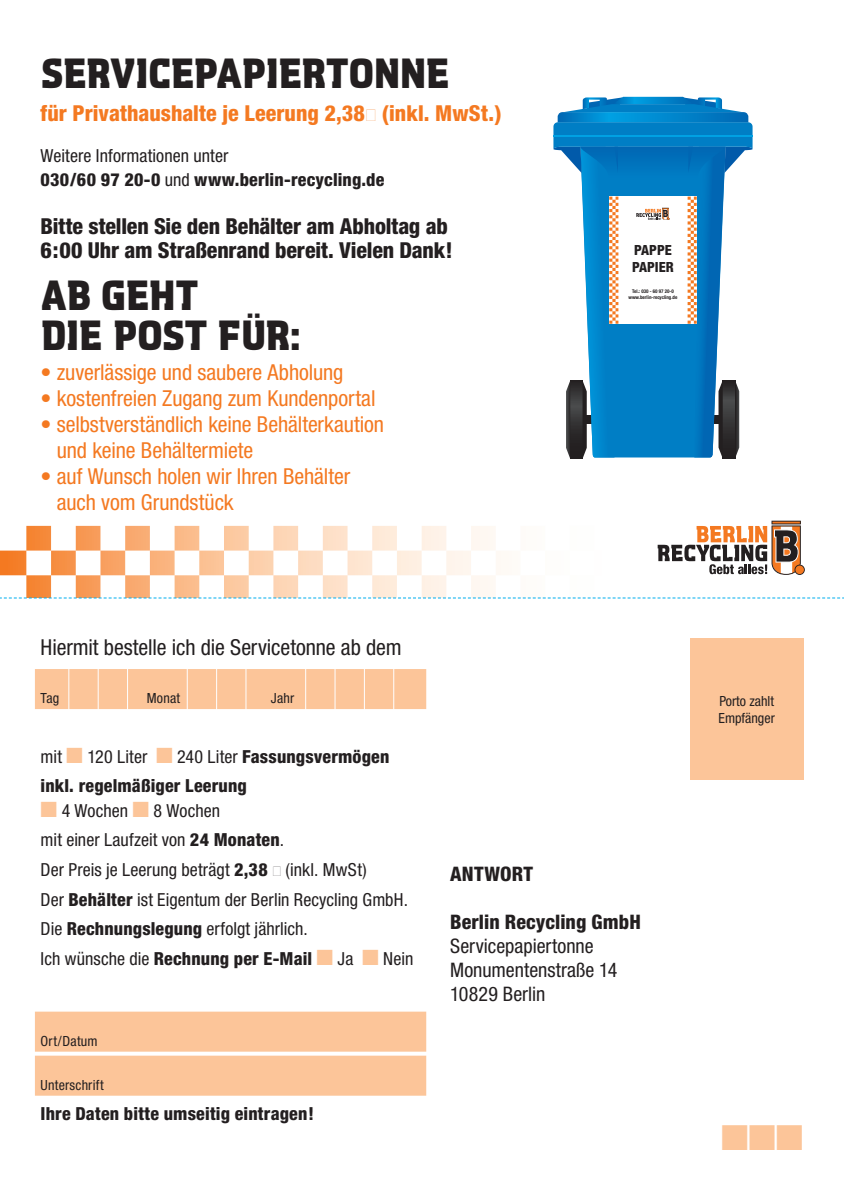
<style>
.page{position:relative;width:844px;height:1196px;background:#fff}
.page>*{position:absolute;margin:0;border:0;box-sizing:border-box;transform-origin:0 0}
.t1{font:40px/40px "Aquarius CG No 8";letter-spacing:-.04em;color:#231f20}
.t2{font:36px "Zapf Dingbats ITC";color:#fcc599}
.t3{font:condensed 22px/26px "Helvetica Neue";letter-spacing:-.005em;color:#f47921}
.t4{font:800 condensed 22px/24px "Helvetica Neue";letter-spacing:-.005em;color:#231f20}
.t5{font:800 condensed 22px "Helvetica Neue";color:#f47921}
.t6{font:condensed 22px "Helvetica Neue";letter-spacing:-.005em;color:#231f20}
.t7{font:condensed 20px/24px "Helvetica Neue";color:#231f20}
.t8{font:800 condensed 20px "Helvetica Neue";letter-spacing:.005em;color:#231f20}
.t9{font:condensed 18px/29.6px "Helvetica Neue";color:#231f20}
.t10{font:800 condensed 18px/29.6px "Helvetica Neue";letter-spacing:.01em;color:#231f20}
.t11{font:condensed 14px/16.8px "Helvetica Neue";letter-spacing:.01em;color:#231f20}
.t12{font:800 condensed 14px/16.8px "Helvetica Neue";color:#231f20}
.t13{font:700 condensed 5px/6px "Helvetica Neue";color:#231f20;text-align:center}
.s1{font-weight:700}
.s2{font-weight:400}
.s3{color:#fcc599}
.s4{font-weight:800}
</style>
<div class="page">
<svg style="left:0;top:526px;width:501px;height:71px"></svg>
<svg style="left:771px;top:520px;width:30px;height:4px"></svg>
<hr style="left:772px;top:521px;width:28px;height:2px;background:#231f20">
<svg style="left:794px;top:564px;width:11px;height:11px"></svg>
<div style="left:795px;top:565px;width:9px;height:9px;background:#f47921;border-radius:50%"></div>
<svg style="left:657px;top:525px;width:144px;height:49px"></svg>
<div style="left:35px;top:669px;width:391px;height:40px;background:#fcc599"></div>
<div style="left:35px;top:1011px;width:391px;height:40px;background:#fcc599"></div>
<div style="left:35px;top:1055px;width:391px;height:40px;background:#fcc599"></div>
<div style="left:690px;top:637px;width:113px;height:142px;background:#fcc599"></div>
<hr style="left:393px;top:660px;width:1px;height:50px;background:#fff">
<hr style="left:364px;top:660px;width:1px;height:50px;background:#fff">
<hr style="left:334px;top:660px;width:1px;height:50px;background:#fff">
<hr style="left:305px;top:660px;width:1px;height:50px;background:#fff">
<hr style="left:127px;top:660px;width:1px;height:50px;background:#fff">
<hr style="left:98px;top:660px;width:1px;height:50px;background:#fff">
<hr style="left:68px;top:660px;width:1px;height:50px;background:#fff">
<hr style="left:245px;top:660px;width:1px;height:50px;background:#fff">
<hr style="left:216px;top:660px;width:1px;height:50px;background:#fff">
<hr style="left:187px;top:660px;width:1px;height:50px;background:#fff">
<svg style="left:553px;top:97px;width:199px;height:361px"></svg>
<svg style="left:0;top:597px;width:844px;height:1px"></svg>
<h1 class="t1" style="left:41px;top:54px;width:411px">SERVICEPAPIERTONNE</h1>
<p class="t5" style="left:41px;top:99px;width:462px">für Privathaushalte je Leerung 2,38<span class="s1">€</span> (inkl. MwSt.)</p>
<p class="t10" style="left:41px;top:143px;width:345px;line-height:24px"><span class="s2">Weitere Informationen unter<br></span>030/60 97 20-0 <span class="s2">und</span> www.berlin-recycling.de</p>
<p class="t4" style="left:41px;top:213px;width:414px">Bitte stellen Sie den Behälter am Abholtag ab<br>6:00 Uhr am Straßenrand bereit. Vielen Dank!</p>
<h1 class="t1" style="left:41px;top:276px;width:262px">AB GEHT<br>DIE POST FÜR:</h1>
<p class="t3" style="left:41px;top:359px;width:304px">• zuverlässige und saubere Abholung</p>
<p class="t3" style="left:41px;top:385px;width:336px">• kostenfreien Zugang zum Kundenportal</p>
<p class="t3" style="left:57px;top:411px;width:329px;text-indent:-16px">• selbstverständlich keine Behälterkaution und keine Behältermiete</p>
<p class="t3" style="left:57px;top:463px;width:295px;text-indent:-16px">• auf Wunsch holen wir Ihren Behälter auch vom Grundstück</p>
<p class="t12" style="left:632px;top:242px;width:18px">Pappe<br>Papier</p>
<p class="t13" style="left:628px;top:288px;width:50px">Tel.: 030 - 60 97 20-0 www.berlin-recycling.de</p>
<p class="t6" style="left:41px;top:634px;width:362px">Hiermit bestelle ich die Servicetonne ab dem</p>
<p class="t11" style="left:41px;top:689px;width:20px">Tag</p>
<p class="t11" style="left:147px;top:689px;width:35px">Monat</p>
<p class="t11" style="left:271px;top:689px;width:25px">Jahr</p>
<p class="t10" style="left:41px;top:741px;width:350px"><span class="s2">mit</span> <span class="s3">■</span> <span class="s2">120 Liter</span> <span class="s3">■</span> <span class="s2">240 Liter</span> Fassungsvermögen inkl. regelmäßiger Leerung</p>
<p class="t9" style="left:41px;top:795px;width:374px"><span class="s3">■</span> 4 Wochen <span class="s3">■</span> 8 Wochen<br>mit einer Laufzeit von <span class="s4">24 Monaten</span>.<br>Der Preis je Leerung beträgt <span class="s4">2,38</span> <span class="s1">€</span> (inkl. MwSt)<br>Der <span class="s4">Behälter</span> ist Eigentum der Berlin Recycling GmbH.<br>Die <span class="s4">Rechnungslegung</span> erfolgt jährlich.<br>Ich wünsche die <span class="s4">Rechnung per E-Mail</span> <span class="s3">■</span> Ja <span class="s3">■</span> Nein</p>
<p class="t11" style="left:41px;top:1032px;width:58px">Ort/Datum</p>
<p class="t11" style="left:41px;top:1076px;width:65px">Unterschrift</p>
<p class="t10" style="left:41px;top:1097px;width:275px">Ihre Daten bitte umseitig eintragen!</p>
<p class="t8" style="left:450px;top:861px;width:85px">ANTWORT</p>
<p class="t8" style="left:450px;top:909px;width:192px">Berlin Recycling GmbH</p>
<p class="t7" style="left:450px;top:934px;width:169px">Servicepapiertonne<br>Monumentenstraße 14<br>10829 Berlin</p>
<p class="t11" style="left:718px;top:692px;width:58px">Porto zahlt<br>Empfänger</p>
<h2 class="t2" style="left:721px;top:1120px;width:84px">■ ■ ■</h2>
</div>
